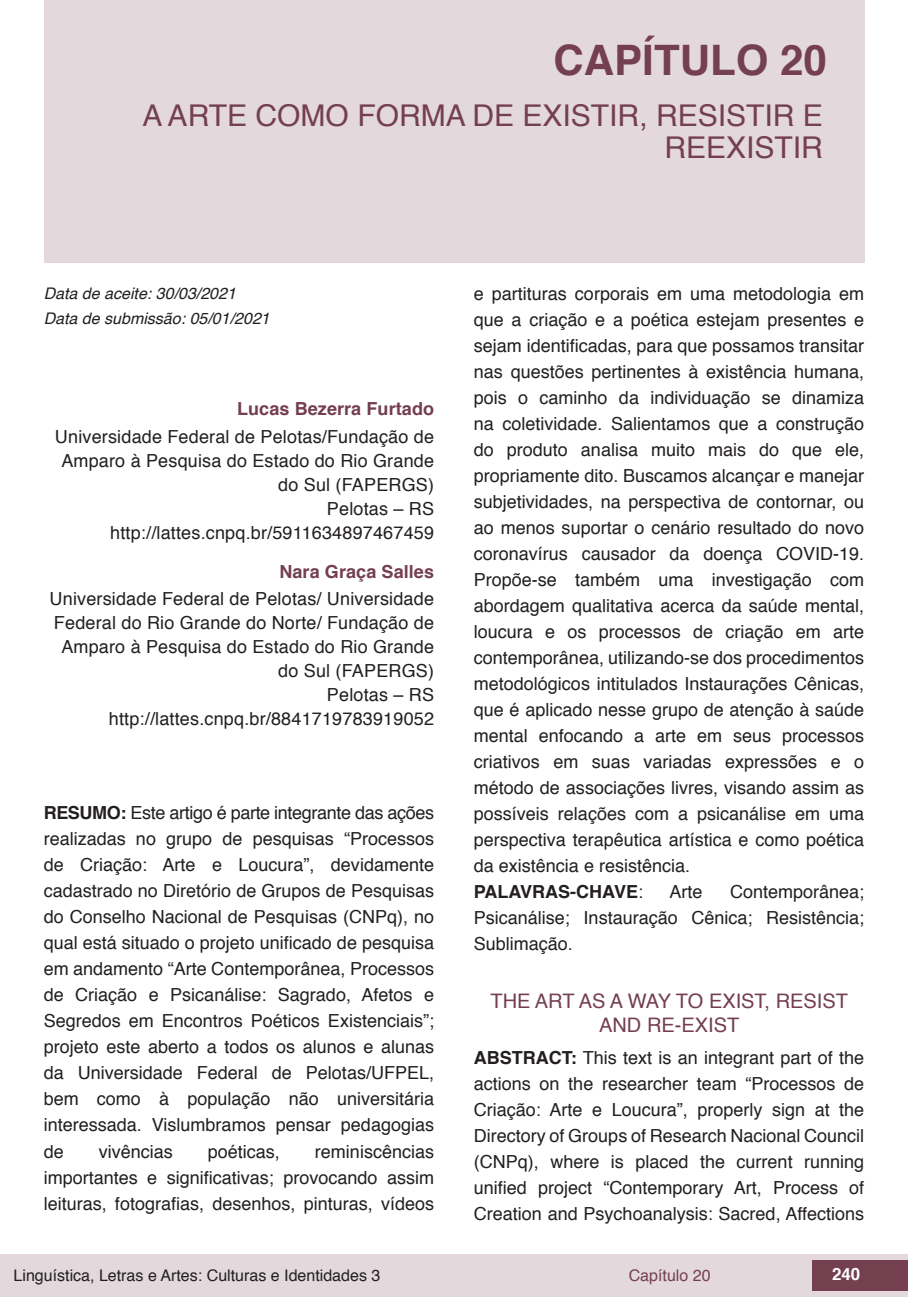
<style>
.page{position:relative;width:908px;height:1304px;background:#fff}
.page>*{position:absolute;margin:0;border:0;box-sizing:border-box;transform-origin:0 0}
.capítulos{font:700 42px "Helvetica";color:#743f4f}
.nome_artigos{font:30px/32px "Helvetica";color:#743f4f;text-align:right}
.título_Inglês{font:20px/24px "Helvetica";color:#743f4f;text-align:center}
.Resumos_e_PC_TXT{font:18px/26px "Helvetica";color:#231f20;text-align:justify}
.info_autores{font:18px/24px "Helvetica";letter-spacing:.01em;color:#231f20;text-align:right}
.nome_autores{font:700 18px "Helvetica";letter-spacing:.005em;color:#743f4f}
.Resumos_e_PC_TXT-2{font:700 18px "Helvetica";color:#231f20}
.t1{font:700 16.8px "Helvetica";color:#fff}
.data{font:italic 16px "Helvetica";color:#231f20}
.t2{font:16px "Helvetica";color:#231f20}
.t3{font:16px "Helvetica";color:#743f4f}
.s1{font-weight:700}
.s2{font-weight:400}
</style>
<div class="page">
<div style="left:0;top:1254px;width:906px;height:43px;background:#e3d8dc"></div>
<div style="left:812px;top:1261px;width:95px;height:30px;background:#743f4f"></div>
<div style="left:44px;top:0;width:819px;height:263px;background:#e3d8dc"></div>
<p class="capítulos" style="left:553px;top:26px;width:275px">CAPÍTULO 20</p>
<p class="nome_artigos" style="left:142px;top:101px;width:681px">A ARTE COMO FORMA DE EXISTIR, RESISTIR E<br>REEXISTIR</p>
<p class="data" style="left:44px;top:280px;width:194px">Data de aceite: 30/03/2021</p>
<p class="data" style="left:44px;top:306px;width:227px">Data de submissão: 05/01/2021</p>
<p class="nome_autores" style="left:237px;top:395px;width:198px">Lucas Bezerra Furtado</p>
<p class="info_autores" style="left:55px;top:425px;width:380px">Universidade Federal de Pelotas/Fundação de<br>Amparo à Pesquisa do Estado do Rio Grande do Sul (FAPERGS)</p>
<p class="info_autores" style="left:327px;top:497px;width:109px">Pelotas – RS</p>
<p class="info_autores" style="left:110px;top:521px;width:325px">http://lattes.cnpq.br/5911634897467459</p>
<p class="nome_autores" style="left:279px;top:557px;width:156px">Nara Graça Salles</p>
<p class="info_autores" style="left:50px;top:588px;width:386px">Universidade Federal de Pelotas/ Universidade Federal do Rio Grande do Norte/ Fundação de Amparo à Pesquisa do Estado do Rio Grande do Sul (FAPERGS)</p>
<p class="info_autores" style="left:327px;top:684px;width:109px">Pelotas – RS</p>
<p class="info_autores" style="left:109px;top:708px;width:326px">http://lattes.cnpq.br/8841719783919052</p>
<p class="Resumos_e_PC_TXT" style="left:44px;top:801px;width:392px"><span class="s1">RESUMO:</span> Este artigo é parte integrante das ações realizadas no grupo de pesquisas “Processos de Criação: Arte e Loucura”, devidamente cadastrado no Diretório de Grupos de Pesquisas do Conselho Nacional de Pesquisas (CNPq), no qual está situado o projeto unificado de pesquisa em andamento “Arte Contemporânea, Processos de Criação e Psicanálise: Sagrado, Afetos e Segredos em Encontros Poéticos Existenciais”; projeto este aberto a todos os alunos e alunas da Universidade Federal de Pelotas/UFPEL, bem como à população não universitária interessada. Vislumbramos pensar pedagogias de</p>
<p class="Resumos_e_PC_TXT" style="left:44px;top:1139px;width:392px;text-indent:271px">reminiscências importantes e significativas; provocando assim leituras, fotografias, desenhos, pinturas, vídeos</p>
<p class="Resumos_e_PC_TXT" style="left:99px;top:1139px;width:76px">vivências</p>
<p class="Resumos_e_PC_TXT" style="left:208px;top:1139px;width:74px">poéticas,</p>
<p class="Resumos_e_PC_TXT" style="left:473px;top:281px;width:392px">e partituras corporais em uma metodologia em que a criação e a poética estejam presentes e sejam identificadas, para que possamos transitar nas questões pertinentes à existência humana, pois o caminho da individuação se dinamiza na coletividade. Salientamos que a construção do produto analisa muito mais do que ele, propriamente dito. Buscamos alcançar e manejar subjetividades, na perspectiva de contornar, ou ao menos suportar o cenário resultado do novo coronavírus causador da doença COVID-19.<br>Propõe-se também uma investigação com abordagem qualitativa acerca da saúde mental, loucura e os processos de criação em arte contemporânea, utilizando-se dos procedimentos metodológicos intitulados Instaurações Cênicas, que é aplicado nesse grupo de atenção à saúde mental enfocando a arte em seus processos criativos em suas variadas expressões e o método de associações livres, visando assim as possíveis relações com a psicanálise em uma perspectiva terapêutica artística e como poética da existência e resistência.</p>
<p class="Resumos_e_PC_TXT-2" style="left:473px;top:877px;width:171px">PALAVRAS-CHAVE<span class="s2">:</span></p>
<p class="Resumos_e_PC_TXT" style="left:669px;top:879px;width:35px">Arte</p>
<p class="Resumos_e_PC_TXT" style="left:473px;top:879px;width:392px;text-indent:256px">Contemporânea; Psicanálise; Instauração Cênica; Resistência; Sublimação.</p>
<p class="título_Inglês" style="left:490px;top:990px;width:359px">THE ART AS A WAY TO EXIST, RESIST<br>AND RE-EXIST</p>
<p class="Resumos_e_PC_TXT" style="left:473px;top:1045px;width:392px"><span class="s1">ABSTRACT:</span> This text is an integrant part of the actions on the researcher team “Processos de Criação: Arte e Loucura”, properly sign at the Directory of Groups of Research Nacional Council (CNPq), where is placed the current running unified project “Contemporary Art, Process of Creation and Psychoanalysis: Sacred, Affections</p>
<p class="t2" style="left:14px;top:1263px;width:368px">Linguística, Letras e Artes: Culturas e Identidades 3</p>
<p class="t3" style="left:628px;top:1263px;width:83px">Capítulo 20</p>
<p class="t1" style="left:831px;top:1261px;width:30px">240</p>
</div>
